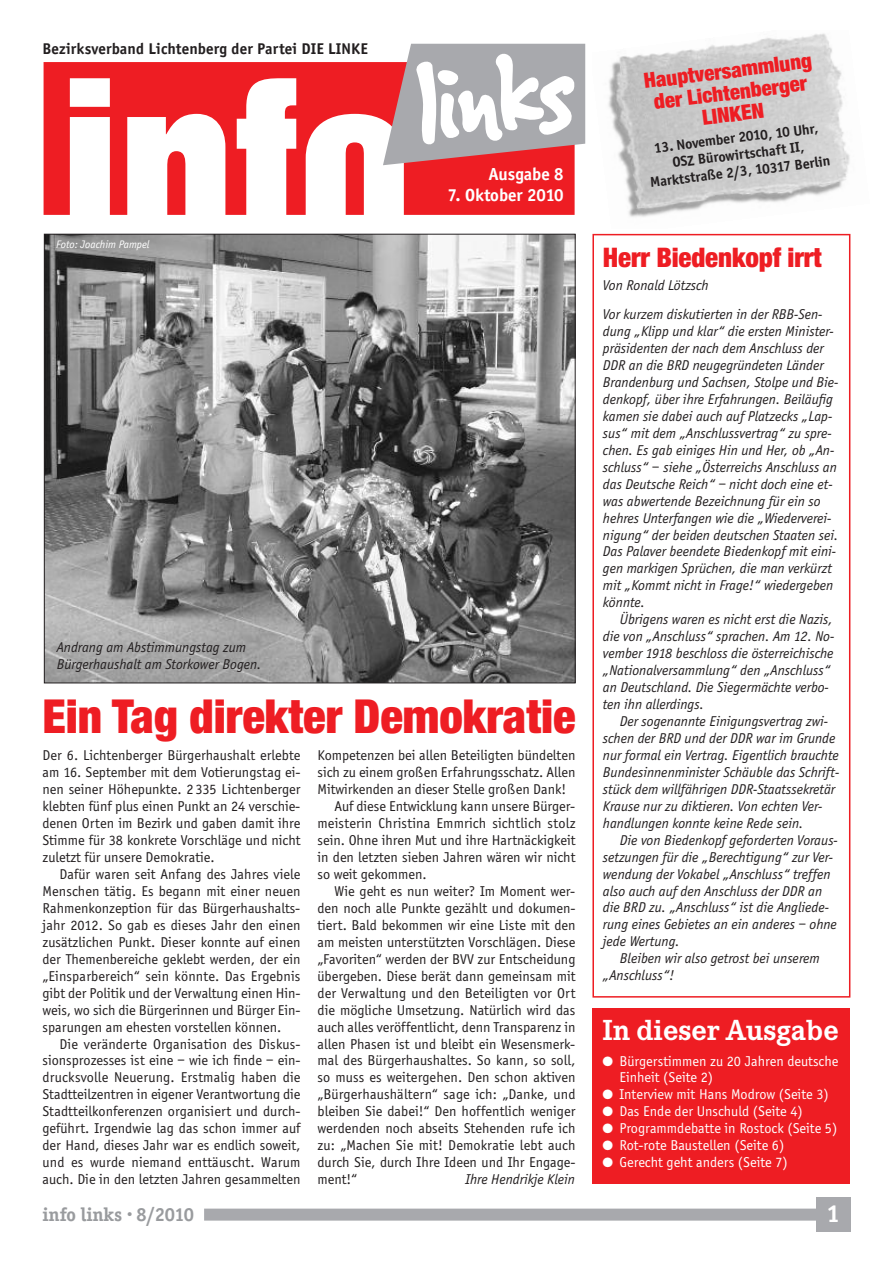
<style>
.page{position:relative;width:893px;height:1263px;background:#fff}
.page>*{position:absolute;margin:0;border:0;box-sizing:border-box;transform-origin:0 0}
.t1{font:900 condensed 46.95px "Helvetica Neue";color:#ee1d23}
.t2{font:700 30.15px "Corporate E";color:#fff}
.t3{font:900 condensed 27px "Helvetica Neue";letter-spacing:-.005em;color:#ee1d23}
.t4{font:700 25.5px "Officina Sans";color:#fff}
.t5{font:900 condensed 21px/21.8px "Helvetica Neue";color:#ee1d23;text-align:center}
.t6{font:700 19.5px "Officina Serif";color:#999b9e}
.t7{font:700 18px "Officina Sans";color:#fff}
.t8{font:700 16.05px "Officina Sans";letter-spacing:.01em;color:#231f20}
.t9{font:14.7px/17px "Officina Sans";color:#231f20;text-align:justify}
.t10{font:italic 14.7px/17px "Officina Sans";color:#231f20}
.t11{font:14.7px/17px "Officina Sans";color:#fff}
.t12{font:700 14.7px/17px "Officina Sans";color:#231f20;text-align:center}
.t13{font:italic 11.25px "Officina Sans";color:#fff}
</style>
<div class="page">
<svg style="left:44px;top:62px;width:531px;height:153px;fill:#ee1d23"></svg>
<svg style="left:346px;top:142px;width:18px;height:73px"></svg>
<svg style="left:383px;top:44px;width:202px;height:121px"></svg>
<img style="left:608px;top:33px;width:242px;height:184px">
<div style="left:816px;top:1198px;width:34px;height:34px;background:#a8a9ad"></div>
<div style="left:204px;top:1208px;width:614px;height:12px;background:#a8a9ad"></div>
<div style="left:592px;top:1008px;width:258px;height:176px;background:#ee1d23"></div>
<div style="left:592px;top:234px;width:258px;height:763px;border:2px solid #ee1d23"></div>
<img style="left:46px;top:236px;width:527px;height:445px">
<p class="t8" style="left:43px;top:39px;width:327px">Bezirksverband Lichtenberg der Partei DIE LINKE</p>
<p class="t13" style="left:56px;top:237px;width:95px">Foto: Joachim Pampel</p>
<p class="t7" style="left:489px;top:163px;width:76px">Ausgabe 8</p>
<p class="t7" style="left:448px;top:185px;width:117px">7. Oktober 2010</p>
<p class="t10" style="left:57px;top:638px;width:206px">Andrang am Abstimmungstag zum<br>Bürgerhaushalt am Storkower Bogen.</p>
<h1 class="t1" style="left:42px;top:699px;width:535px">Ein Tag direkter Demokratie</h1>
<p class="t9" style="left:43px;top:747px;width:259px">Der 6. Lichtenberger Bürgerhaushalt erlebte am 16. September mit dem Votierungstag ei&shy;nen seiner Höhepunkte. 2 335 Lichtenberger klebten fünf plus einen Punkt an 24 verschie&shy;denen Orten im Bezirk und gaben damit ihre Stimme für 38 konkrete Vorschläge und nicht zuletzt für unsere Demokratie.</p>
<p class="t9" style="left:43px;top:865px;width:259px;text-indent:17px">Dafür waren seit Anfang des Jahres viele Menschen tätig. Es begann mit einer neuen Rahmenkonzeption für das Bürgerhaushalts&shy;jahr 2012. So gab es dieses Jahr den einen zusätzlichen Punkt. Dieser konnte auf einen der Themenbereiche geklebt werden, der ein „Einsparbereich“ sein könnte. Das Ergebnis gibt der Politik und der Verwaltung einen Hin&shy;weis, wo sich die Bürgerinnen und Bürger Ein&shy;sparungen am ehesten vorstellen können.</p>
<p class="t9" style="left:43px;top:1035px;width:259px;text-indent:17px">Die veränderte Organisation des Diskus&shy;sionsprozesses ist eine – wie ich finde – ein&shy;drucksvolle Neuerung. Erstmalig haben die Stadtteilzentren in eigener Verantwortung die Stadtteilkonferenzen organisiert und durch&shy;geführt. Irgendwie lag das schon immer auf der Hand, dieses Jahr war es endlich soweit, und es wurde niemand enttäuscht. Warum auch. Die in den letzten Jahren gesammelten</p>
<p class="t9" style="left:317px;top:747px;width:259px">Kompetenzen bei allen Beteiligten bündelten</p>
<p class="t9" style="left:317px;top:764px;width:259px">sich zu einem großen Erfahrungsschatz. Allen</p>
<p class="t9" style="left:317px;top:781px;width:250px">Mitwirkenden an dieser Stelle großen Dank!</p>
<p class="t9" style="left:334px;top:798px;width:242px">Auf diese Entwicklung kann unsere Bürger-</p>
<p class="t9" style="left:317px;top:814px;width:259px">meisterin Christina Emmrich sichtlich stolz</p>
<p class="t9" style="left:317px;top:831px;width:259px">sein. Ohne ihren Mut und ihre Hartnäckigkeit</p>
<p class="t9" style="left:317px;top:848px;width:259px">in den letzten sieben Jahren wären wir nicht</p>
<p class="t9" style="left:317px;top:865px;width:111px">so weit gekommen.</p>
<p class="t9" style="left:334px;top:882px;width:242px">Wie geht es nun weiter? Im Moment wer-</p>
<p class="t9" style="left:317px;top:899px;width:259px">den noch alle Punkte gezählt und dokumen-</p>
<p class="t9" style="left:317px;top:916px;width:259px">tiert. Bald bekommen wir eine Liste mit den</p>
<p class="t9" style="left:317px;top:933px;width:259px">am meisten unterstützten Vorschlägen. Diese</p>
<p class="t9" style="left:317px;top:950px;width:259px">„Favoriten“ werden der BVV zur Entscheidung</p>
<p class="t9" style="left:317px;top:967px;width:259px">übergeben. Diese berät dann gemeinsam mit</p>
<p class="t9" style="left:317px;top:984px;width:259px">der Verwaltung und den Beteiligten vor Ort</p>
<p class="t9" style="left:317px;top:1001px;width:259px">die mögliche Umsetzung. Natürlich wird das</p>
<p class="t9" style="left:317px;top:1018px;width:259px">auch alles veröffentlicht, denn Transparenz in</p>
<p class="t9" style="left:317px;top:1035px;width:259px">allen Phasen ist und bleibt ein Wesensmerk-</p>
<p class="t9" style="left:317px;top:1052px;width:259px">mal des Bürgerhaushaltes. So kann, so soll,</p>
<p class="t9" style="left:317px;top:1069px;width:259px">so muss es weitergehen. Den schon aktiven</p>
<p class="t9" style="left:317px;top:1086px;width:259px">„Bürgerhaushältern“ sage ich: „Danke, und</p>
<p class="t9" style="left:317px;top:1103px;width:259px">bleiben Sie dabei!“ Den hoffentlich weniger</p>
<p class="t9" style="left:317px;top:1120px;width:259px">werdenden noch abseits Stehenden rufe ich</p>
<p class="t9" style="left:317px;top:1137px;width:259px">zu: „Machen Sie mit! Demokratie lebt auch</p>
<p class="t9" style="left:317px;top:1153px;width:259px">durch Sie, durch Ihre Ideen und Ihr Engage-</p>
<p class="t9" style="left:317px;top:1170px;width:41px">ment!“</p>
<p class="t10" style="left:465px;top:1170px;width:111px">Ihre Hendrikje Klein</p>
<h3 class="t5" style="left:643px;top:72px;width:171px;rotate:-7deg">Hauptversammlung der Lichtenberger<br>LINKEN</h3>
<p class="t12" style="left:645px;top:140px;width:183px;rotate:-7deg">13. November 2010, 10 Uhr,<br>OSZ Bürowirtschaft II,<br>Marktstraße 2/3, 10317 Berlin</p>
<h3 class="t3" style="left:603px;top:248px;width:220px">Herr Biedenkopf irrt</h3>
<p class="t10" style="left:603px;top:276px;width:107px">Von Ronald Lötzsch</p>
<p class="t10" style="left:603px;top:306px;width:237px">Vor kurzem diskutierten in der RBB-Sen&shy;dung „Klipp und klar“ die ersten Minister&shy;präsidenten der nach dem Anschluss der DDR an die BRD neugegründeten Länder Brandenburg und Sachsen, Stolpe und Bie&shy;denkopf, über ihre Erfahrungen. Beiläufig kamen sie dabei auch auf Platzecks „Lap&shy;sus“ mit dem „Anschlussvertrag“ zu spre&shy;chen. Es gab einiges Hin und Her, ob „An&shy;schluss“ – siehe „Österreichs Anschluss an das Deutsche Reich“ – nicht doch eine et&shy;was abwertende Bezeichnung für ein so hehres Unterfangen wie die „Wiederverei&shy;nigung“ der beiden deutschen Staaten sei.<br>Das Palaver beendete Biedenkopf mit eini&shy;gen markigen Sprüchen, die man verkürzt mit „Kommt nicht in Frage!“ wiedergeben könnte.</p>
<p class="t10" style="left:603px;top:611px;width:233px;text-indent:17px">Übrigens waren es nicht erst die Nazis, die von „Anschluss“ sprachen. Am 12. No&shy;vember 1918 beschloss die österreichische „Nationalversammlung“ den „Anschluss“ an Deutschland. Die Siegermächte verbo&shy;ten ihn allerdings.</p>
<p class="t10" style="left:603px;top:712px;width:238px;text-indent:17px">Der sogenannte Einigungsvertrag zwi&shy;schen der BRD und der DDR war im Grunde nur formal ein Vertrag. Eigentlich brauchte Bundesinnenminister Schäuble das Schrift&shy;stück dem willfährigen DDR-Staatssekretär Krause nur zu diktieren. Von echten Ver&shy;handlungen konnte keine Rede sein.</p>
<p class="t10" style="left:603px;top:831px;width:236px;text-indent:17px">Die von Biedenkopf geforderten Voraus&shy;setzungen für die „Berechtigung“ zur Ver&shy;wendung der Vokabel „Anschluss“ treffen also auch auf den Anschluss der DDR an die BRD zu. „Anschluss“ ist die Angliede&shy;rung eines Gebietes an ein anderes – ohne jede Wertung.</p>
<p class="t10" style="left:603px;top:950px;width:218px;text-indent:17px">Bleiben wir also getrost bei unserem „Anschluss“!</p>
<h2 class="t2" style="left:602px;top:1012px;width:238px">In dieser Ausgabe</h2>
<p class="t11" style="left:619px;top:1052px;width:220px;text-indent:-17px">● Bürgerstimmen zu 20 Jahren deutsche<br>Einheit (Seite 2)</p>
<p class="t11" style="left:602px;top:1086px;width:228px">● Interview mit Hans Modrow (Seite 3)</p>
<p class="t11" style="left:602px;top:1103px;width:202px">● Das Ende der Unschuld (Seite 4)</p>
<p class="t11" style="left:602px;top:1120px;width:236px">● Programmdebatte in Rostock (Seite 5)</p>
<p class="t11" style="left:602px;top:1137px;width:183px">● Rot-rote Baustellen (Seite 6)</p>
<p class="t11" style="left:602px;top:1154px;width:187px">● Gerecht geht anders (Seite 7)</p>
<h3 class="t6" style="left:43px;top:1202px;width:153px">info links · 8/2010</h3>
<h3 class="t4" style="left:827px;top:1198px;width:15px">1</h3>
</div>
